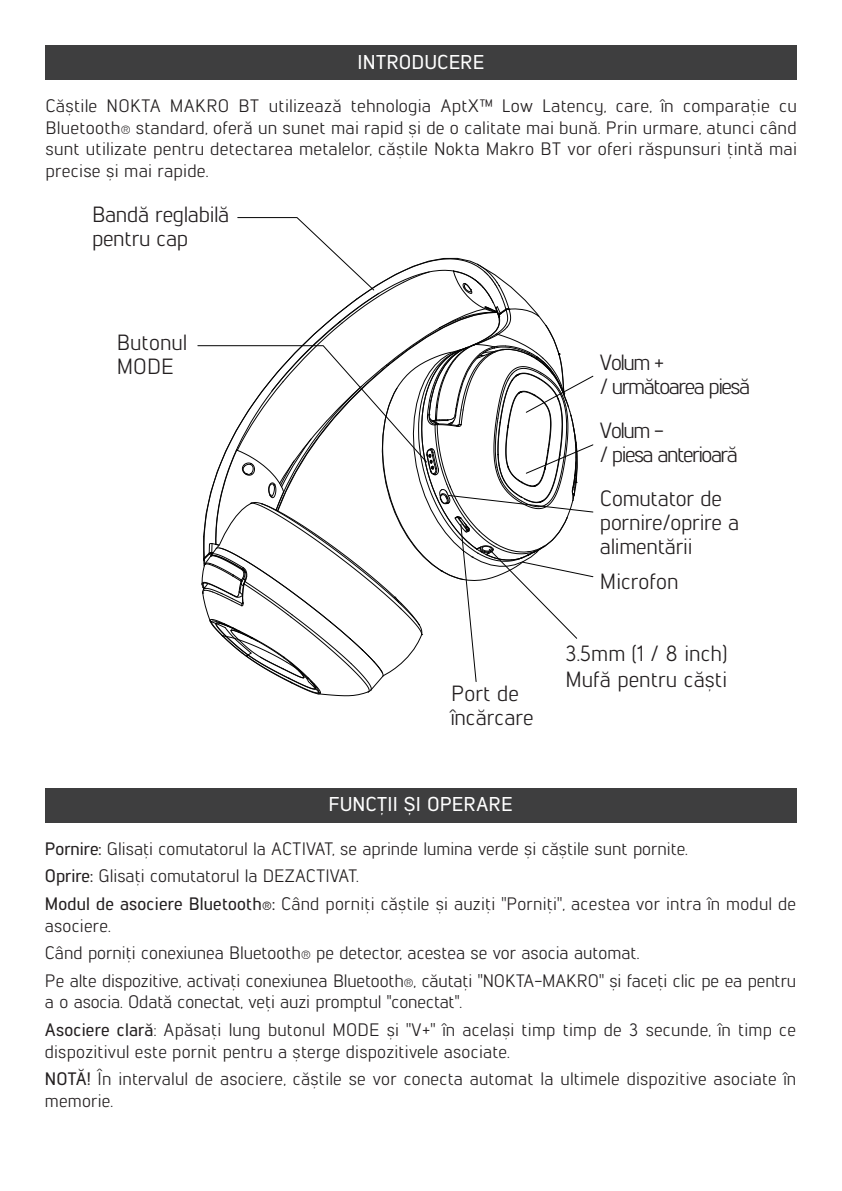
<style>
.page{position:relative;width:842px;height:1191px;background:#fff}
.page>*{position:absolute;margin:0;border:0;box-sizing:border-box;transform-origin:0 0}
.t1{font:22px/24px "Lintel";letter-spacing:-.01em;color:#231f20}
.t2{font:22px/24px "Lintel";letter-spacing:-.065em;color:#231f20}
.t3{font:500 20px "Lintel";color:#fff}
.t4{font:18px/27.6px "Lintel";color:#231f20}
.s1{font-size:12px}
.s2{font-weight:500}
.s3{font-weight:500;font-size:12px}
</style>
<div class="page">
<div style="left:45px;top:45px;width:752px;height:35px;background:#3e3e3f"></div>
<div style="left:45px;top:788px;width:751px;height:35px;background:#3e3e3f"></div>
<svg style="left:197px;top:217px;width:397px;height:479px"></svg>
<p class="t3" style="left:358px;top:48px;width:128px">INTRODUCERE</p>
<p class="t4" style="left:45px;top:94px;width:753px;line-height:21.6px;text-align:justify">Căștile NOKTA MAKRO BT utilizează tehnologia AptX™ Low Latency, care, în comparație cu Bluetooth<span class="s1">®</span> standard, oferă un sunet mai rapid și de o calitate mai bună. Prin urmare, atunci când sunt utilizate pentru detectarea metalelor, căștile Nokta Makro BT vor oferi răspunsuri țintă mai precise și mai rapide.</p>
<p class="t1" style="left:92px;top:201px;width:139px">Bandă reglabilă pentru cap</p>
<p class="t1" style="left:117px;top:329px;width:72px">Butonul<br>MODE</p>
<p class="t1" style="left:451px;top:679px;width:84px">Port de încărcare</p>
<p class="t3" style="left:328px;top:790px;width:186px">FUNCȚII ȘI OPERARE</p>
<p class="t2" style="left:600px;top:349px;width:152px">Volum +<br>/ următoarea piesă</p>
<p class="t2" style="left:600px;top:417px;width:140px">Volum -<br>/ piesa anterioară</p>
<p class="t1" style="left:600px;top:485px;width:141px">Comutator de pornire/oprire a alimentării</p>
<p class="t1" style="left:600px;top:568px;width:80px">Microfon</p>
<p class="t1" style="left:565px;top:638px;width:163px;line-height:26.4px">3.5mm (1 / 8 inch)<br>Mufă pentru căști</p>
<p class="t4" style="left:45px;top:833px;width:753px"><span class="s2">Pornire:</span> Glisați comutatorul la ACTIVAT, se aprinde lumina verde și căștile sunt pornite.<br><span class="s2">Oprire:</span> Glisați comutatorul la DEZACTIVAT.<br><span class="s2">Modul de asociere Bluetooth</span><span class="s3">®</span><span class="s2">:</span> Când porniți căștile și auziți "Porniți'', acestea vor intra în modul de</p>
<p class="t4" style="left:45px;top:910px;width:753px">asociere.<br>Când porniți conexiunea Bluetooth<span class="s1">®</span> pe detector, acestea se vor asocia automat.<br>Pe alte dispozitive, activați conexiunea Bluetooth<span class="s1">®</span>, căutați "NOKTA-MAKRO" și faceți clic pe ea pentru</p>
<p class="t4" style="left:45px;top:987px;width:753px">a o asocia. Odată conectat, veți auzi promptul ''conectat''.<br><span class="s2">Asociere clară</span>: Apăsați lung butonul MODE și "V+" în același timp timp de 3 secunde, în timp ce</p>
<p class="t4" style="left:45px;top:1036px;width:753px">dispozitivul este pornit pentru a șterge dispozitivele asociate.<br><span class="s2">NOTĂ!</span> În intervalul de asociere, căștile se vor conecta automat la ultimele dispozitive asociate în</p>
<p class="t4" style="left:45px;top:1085px;width:70px">memorie.</p>
</div>
